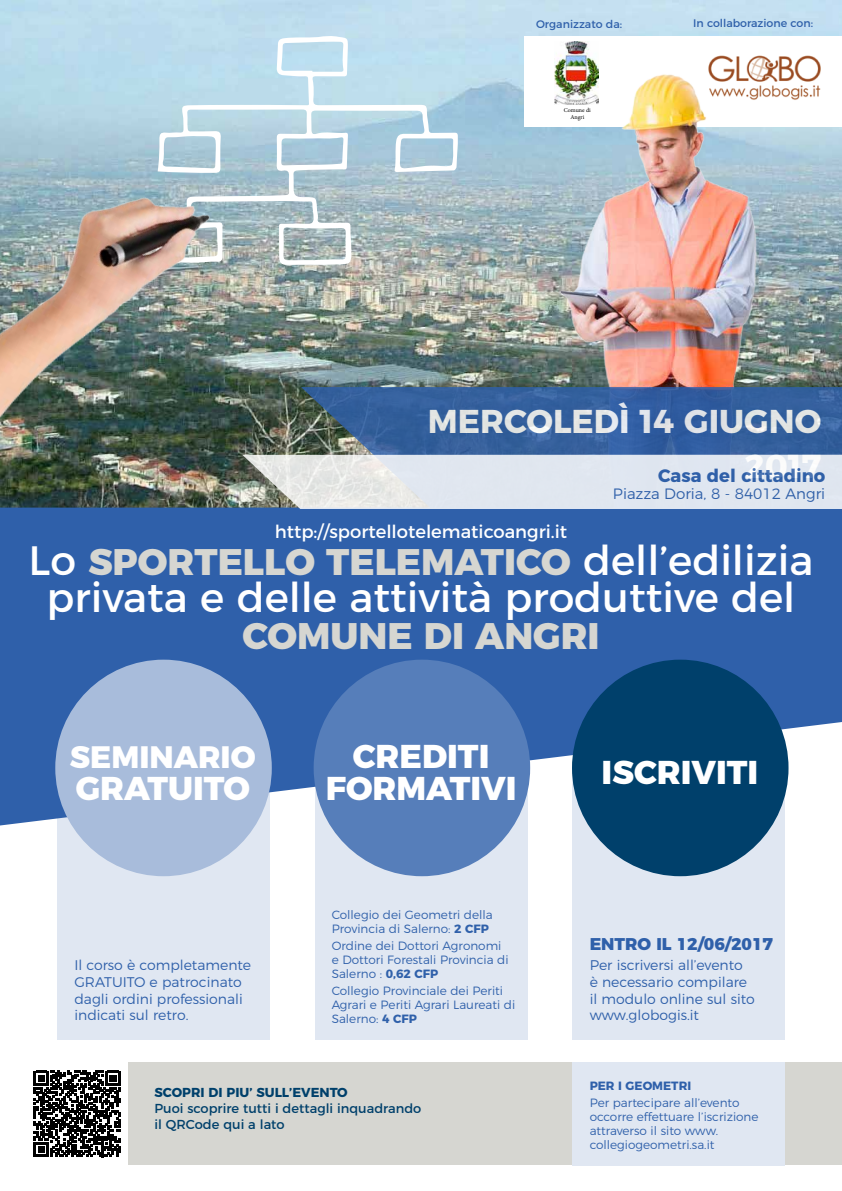
<style>
.page{position:relative;width:842px;height:1191px;background:#fff}
.page>*{position:absolute;margin:0;border:0;box-sizing:border-box;transform-origin:0 0}
.t1{font:41px "Montserrat";color:#fff}
.t2{font:800 37px "Montserrat";color:#d6d6d1}
.t3{font:800 33px/32px "Montserrat";color:#fff;text-align:center}
.t4{font:700 33px/45px "Montserrat";color:#fff;text-align:right}
.t5{font:800 31px "Montserrat";color:#fff}
.t6{font:18px "Montserrat";color:#fff}
.t7{font:700 18px "Montserrat";color:#2f60aa}
.t8{font:800 17px "Montserrat";color:#2f60aa}
.t9{font:300 15px "Montserrat";color:#2f60aa}
.t10{font:300 14px/16.8px "Montserrat";color:#2f60aa}
.t11{font:13px/15.6px "Montserrat";color:#00406b}
.t12{font:700 13px "Montserrat";color:#00406b}
.t13{font:300 12px/14px "Montserrat";color:#2f60aa}
.t14{font:700 12px "Montserrat";color:#2f60aa}
.t15{font:11px "Montserrat";color:#2f60aa}
.t16{font:6px/7.2px "Minion Pro";color:#000;text-align:center}
.s1{font-weight:400;font-size:41px;color:#fff}
.s2{font-weight:700}
</style>
<div class="page">
<img style="left:0;top:0;width:842px;height:507px">
<div style="left:524px;top:36px;width:318px;height:90px;background:#fff"></div>
<div style="left:573px;top:775px;width:212px;height:265px;background:#e0e7f2"></div>
<div style="left:57px;top:775px;width:213px;height:265px;background:#e0e7f2"></div>
<div style="left:315px;top:775px;width:212px;height:265px;background:#e0e7f2"></div>
<img style="left:708px;top:55px;width:113px;height:45px">
<div style="left:0;top:507px;width:842px;height:318px;background:#2f60aa"></div>
<div style="left:55px;top:659px;width:217px;height:217px;background:#a8bcdb;border-radius:50%"></div>
<div style="left:314px;top:659px;width:216px;height:217px;background:#567eba;border-radius:50%"></div>
<div style="left:572px;top:659px;width:216px;height:217px;background:#00406b;border-radius:50%"></div>
<img style="left:537px;top:69px;width:224px;height:318px">
<svg style="left:301px;top:387px;width:541px;height:68px;background:#376099"></svg>
<div style="left:128px;top:1062px;width:714px;height:102px;background:#d6d6d1"></div>
<svg style="left:155px;top:35px;width:303px;height:230px;background:#b9d1dc"></svg>
<img style="left:0;top:84px;width:281px;height:412px">
<svg style="left:242px;top:455px;width:600px;height:54px;background:#dce1e7"></svg>
<img style="left:554px;top:42px;width:44px;height:63px">
<svg style="left:34px;top:1070px;width:86px;height:87px"></svg>
<div style="left:573px;top:1062px;width:212px;height:103px;background:#e0e7f2"></div>
<p class="t15" style="left:536px;top:15px;width:88px">Organizzato da:</p>
<p class="t15" style="left:693px;top:14px;width:121px">In collaborazione con:</p>
<p class="t16" style="left:564px;top:107px;width:28px">Comune di<br>Angri</p>
<h3 class="t4" style="left:428px;top:396px;width:395px">MERCOLEDÌ 14 GIUGNO<br>2017</h3>
<h3 class="t7" style="left:658px;top:461px;width:169px">Casa del cittadino</h3>
<p class="t9" style="left:613px;top:482px;width:214px">Piazza Doria, 8 - 84012 Angri</p>
<h3 class="t6" style="left:275px;top:517px;width:294px">http://sportellotelematicoangri.it</h3>
<h2 class="t2" style="left:29px;top:531px;width:786px"><span class="s1">Lo</span> SPORTELLO TELEMATICO <span class="s1">dell’edilizia</span></h2>
<h1 class="t1" style="left:47px;top:564px;width:750px">privata e delle attività produttive del</h1>
<h2 class="t2" style="left:242px;top:605px;width:359px">COMUNE DI ANGRI</h2>
<h3 class="t5" style="left:70px;top:731px;width:187px">SEMINARIO</h3>
<h3 class="t3" style="left:76px;top:769px;width:176px">GRATUITO</h3>
<p class="t10" style="left:74px;top:955px;width:178px">Il corso è completamente<br>GRATUITO e patrocinato dagli ordini professionali indicati sul retro.</p>
<h3 class="t3" style="left:326px;top:737px;width:192px">CREDITI<br>FORMATIVI</h3>
<p class="t13" style="left:332px;top:907px;width:163px">Collegio dei Geometri della<br>Provincia di Salerno: <span class="s2">2 CFP</span></p>
<p class="t13" style="left:332px;top:938px;width:178px">Ordine dei Dottori Agronomi e Dottori Forestali Provincia di<br>Salerno : <span class="s2">0,62 CFP</span></p>
<p class="t13" style="left:332px;top:982px;width:185px">Collegio Provinciale dei Periti<br>Agrari e Periti Agrari Laureati di<br>Salerno: <span class="s2">4 CFP</span></p>
<p class="t12" style="left:154px;top:1082px;width:195px">SCOPRI DI PIU’ SULL’EVENTO</p>
<p class="t11" style="left:154px;top:1099px;width:268px">Puoi scoprire tutti i dettagli inquadrando il QRCode qui a lato</p>
<h3 class="t3" style="left:602px;top:753px;width:158px">ISCRIVITI</h3>
<h3 class="t8" style="left:590px;top:930px;width:185px">ENTRO IL 12/06/2017</h3>
<p class="t10" style="left:590px;top:955px;width:167px">Per iscriversi all’evento<br>è necessario compilare il modulo online sul sito www.globogis.it</p>
<p class="t14" style="left:590px;top:1076px;width:103px">PER I GEOMETRI</p>
<p class="t13" style="left:590px;top:1094px;width:170px">Per partecipare all’evento occorre effettuare l’iscrizione attraverso il sito www. collegiogeometri.sa.it</p>
</div>
